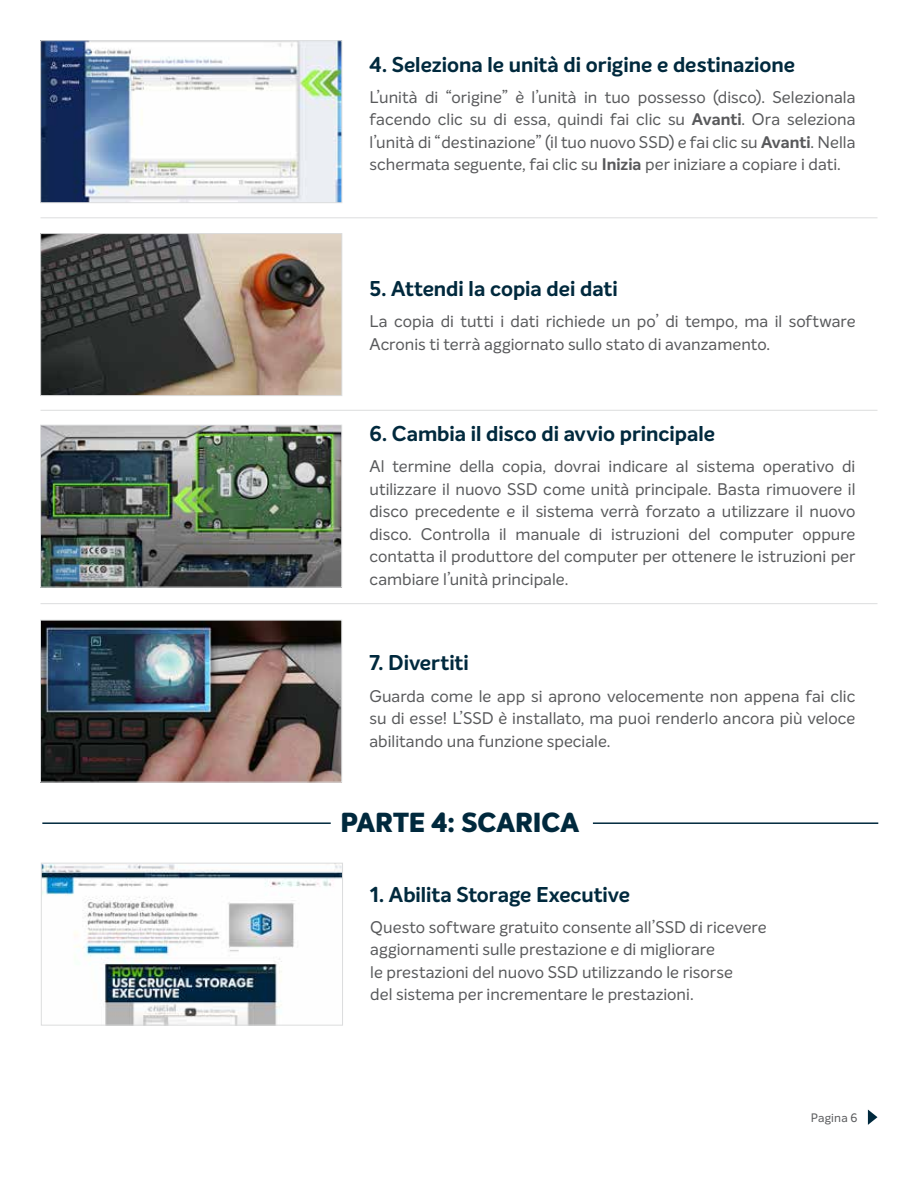
<style>
.page{position:relative;width:918px;height:1188px;background:#fff}
.page>*{position:absolute;margin:0;border:0;box-sizing:border-box;transform-origin:0 0}
.t1{font:800 27px "Intelo";color:#00293d}
.t2{font:700 21px "Intelo";letter-spacing:-.005em;color:#00293d}
.t3{font:16.5px/22.5px "Intelo Alt";color:#58595b;text-align:justify}
.t4{font:12px "Intelo Alt";letter-spacing:.015em;color:#58595b}
.s1{font-family:"Intelo";font-weight:700}
</style>
<div class="page">
<img style="left:42px;top:427px;width:298px;height:159px">
<div style="left:40px;top:425px;width:302px;height:163px;border:1px solid #dcddde"></div>
<img style="left:42px;top:622px;width:298px;height:159px">
<div style="left:40px;top:620px;width:302px;height:163px;border:1px solid #dcddde"></div>
<hr style="left:40px;top:603px;width:838px;height:1px;background:#dcddde">
<svg style="left:868px;top:1110px;width:10px;height:15px"></svg>
<hr style="left:593px;top:822px;width:285px;height:2px;background:#00293d">
<hr style="left:42px;top:822px;width:289px;height:2px;background:#00293d">
<img style="left:43px;top:865px;width:298px;height:159px">
<div style="left:41px;top:863px;width:302px;height:163px;border:1px solid #dcddde"></div>
<hr style="left:40px;top:410px;width:838px;height:1px;background:#dcddde">
<hr style="left:40px;top:218px;width:838px;height:1px;background:#dcddde">
<img style="left:42px;top:42px;width:298px;height:159px">
<div style="left:40px;top:40px;width:302px;height:163px;border:1px solid #dcddde"></div>
<img style="left:42px;top:235px;width:298px;height:159px">
<div style="left:40px;top:233px;width:302px;height:163px;border:1px solid #dcddde"></div>
<p class="t2" style="left:370px;top:51px;width:427px">4. Seleziona le unità di origine e destinazione</p>
<p class="t3" style="left:370px;top:86px;width:488px">L’unità di “origine” è l’unità in tuo possesso (disco). Selezionala facendo clic su di essa, quindi fai clic su <span class="s1">Avanti</span>. Ora seleziona l’unità di “destinazione” (il tuo nuovo SSD) e fai clic su <span class="s1">Avanti</span>. Nella schermata seguente, fai clic su <span class="s1">Inizia</span> per iniziare a copiare i dati.</p>
<p class="t2" style="left:370px;top:275px;width:250px">5. Attendi la copia dei dati</p>
<p class="t3" style="left:370px;top:310px;width:488px">La copia di tutti i dati richiede un po’ di tempo, ma il software<br>Acronis ti terrà aggiornato sullo stato di avanzamento.</p>
<p class="t2" style="left:369px;top:420px;width:347px">6. Cambia il disco di avvio principale</p>
<p class="t3" style="left:369px;top:455px;width:488px">Al termine della copia, dovrai indicare al sistema operativo di utilizzare il nuovo SSD come unità principale. Basta rimuovere il disco precedente e il sistema verrà forzato a utilizzare il nuovo disco. Controlla il manuale di istruzioni del computer oppure contatta il produttore del computer per ottenere le istruzioni per cambiare l’unità principale.</p>
<p class="t2" style="left:369px;top:650px;width:101px">7. Divertiti</p>
<p class="t3" style="left:369px;top:684px;width:487px">Guarda come le app si aprono velocemente non appena fai clic su di esse! L’SSD è installato, ma puoi renderlo ancora più veloce abilitando una funzione speciale.</p>
<h1 class="t1" style="left:340px;top:805px;width:240px">PARTE 4: SCARICA</h1>
<p class="t2" style="left:370px;top:881px;width:261px">1. Abilita Storage Executive</p>
<p class="t3" style="left:370px;top:916px;width:398px;text-align:left">Questo software gratuito consente all’SSD di ricevere aggiornamenti sulle prestazione e di migliorare<br>le prestazioni del nuovo SSD utilizzando le risorse<br>del sistema per incrementare le prestazioni.</p>
<p class="t4" style="left:811px;top:1110px;width:48px">Pagina 6</p>
</div>
